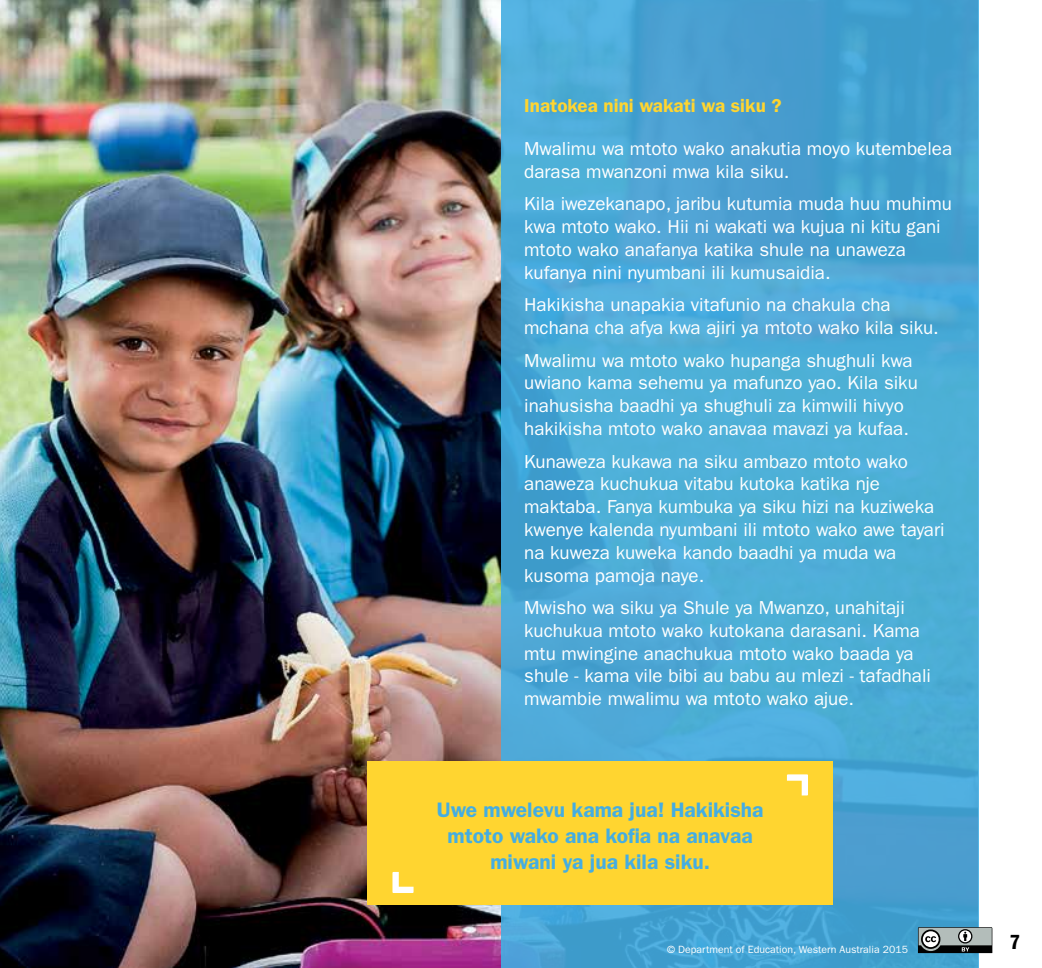
<style>
.page{position:relative;width:1042px;height:968px;background:#fff}
.page>*{position:absolute;margin:0;border:0;box-sizing:border-box;transform-origin:0 0}
.t1{font:600 21px/26.2px "ITC Franklin Gothic Std";color:#44ade2;text-align:center}
.t2{font:600 condensed 21px "Franklin Gothic";color:#000}
.t3{font:18.9px/22.8px "ITC Franklin Gothic Std";color:#fff}
.t4{font:600 18.9px "ITC Franklin Gothic Std";color:#ffd530}
.t5{font:10.5px "ITC Franklin Gothic Std";color:#fff}
</style>
<div class="page">
<img style="left:0;top:0;width:502px;height:967px">
<div style="left:502px;top:0;width:477px;height:967px;background:linear-gradient(to bottom,#4aa8d6,#4ba7d3)"></div>
<div style="left:368px;top:761px;width:465px;height:143px;background:#ffd530"></div>
<svg style="left:392px;top:871px;width:21px;height:21px"></svg>
<svg style="left:787px;top:774px;width:21px;height:21px"></svg>
<svg style="left:918px;top:926px;width:74px;height:26px;background:#7b8384"></svg>
<p class="t4" style="left:524px;top:94px;width:259px">Inatokea nini wakati wa siku ?</p>
<p class="t3" style="left:524px;top:137px;width:429px">Mwalimu wa mtoto wako anakutia moyo kutembelea darasa mwanzoni mwa kila siku.</p>
<p class="t3" style="left:524px;top:192px;width:429px">Kila iwezekanapo, jaribu kutumia muda huu muhimu kwa mtoto wako. Hii ni wakati wa kujua ni kitu gani mtoto wako anafanya katika shule na unaweza kufanya nini nyumbani ili kumusaidia.</p>
<p class="t3" style="left:524px;top:293px;width:416px">Hakikisha unapakia vitafunio na chakula cha mchana cha afya kwa ajiri ya mtoto wako kila siku.</p>
<p class="t3" style="left:524px;top:349px;width:395px">Mwalimu wa mtoto wako hupanga shughuli kwa uwiano kama sehemu ya mafunzo yao. Kila siku inahusisha baadhi ya shughuli za kimwili hivyo hakikisha mtoto wako anavaa mavazi ya kufaa.</p>
<p class="t3" style="left:524px;top:450px;width:422px">Kunaweza kukawa na siku ambazo mtoto wako anaweza kuchukua vitabu kutoka katika nje maktaba. Fanya kumbuka ya siku hizi na kuziweka kwenye kalenda nyumbani ili mtoto wako awe tayari na kuweza kuweka kando baadhi ya muda wa kusoma pamoja naye.</p>
<p class="t3" style="left:524px;top:596px;width:408px">Mwisho wa siku ya Shule ya Mwanzo, unahitaji kuchukua mtoto wako kutokana darasani. Kama mtu mwingine anachukua mtoto wako baada ya shule - kama vile bibi au babu au mlezi - tafadhali mwambie mwalimu wa mtoto wako ajue.</p>
<p class="t1" style="left:437px;top:796px;width:328px">Uwe mwelevu kama jua! Hakikisha mtoto wako ana kofia na anavaa miwani ya jua kila siku.</p>
<p class="t5" style="left:667px;top:943px;width:242px">© Department of Education, Western Australia 2015</p>
<p class="t2" style="left:1009px;top:928px;width:12px">7</p>
</div>
